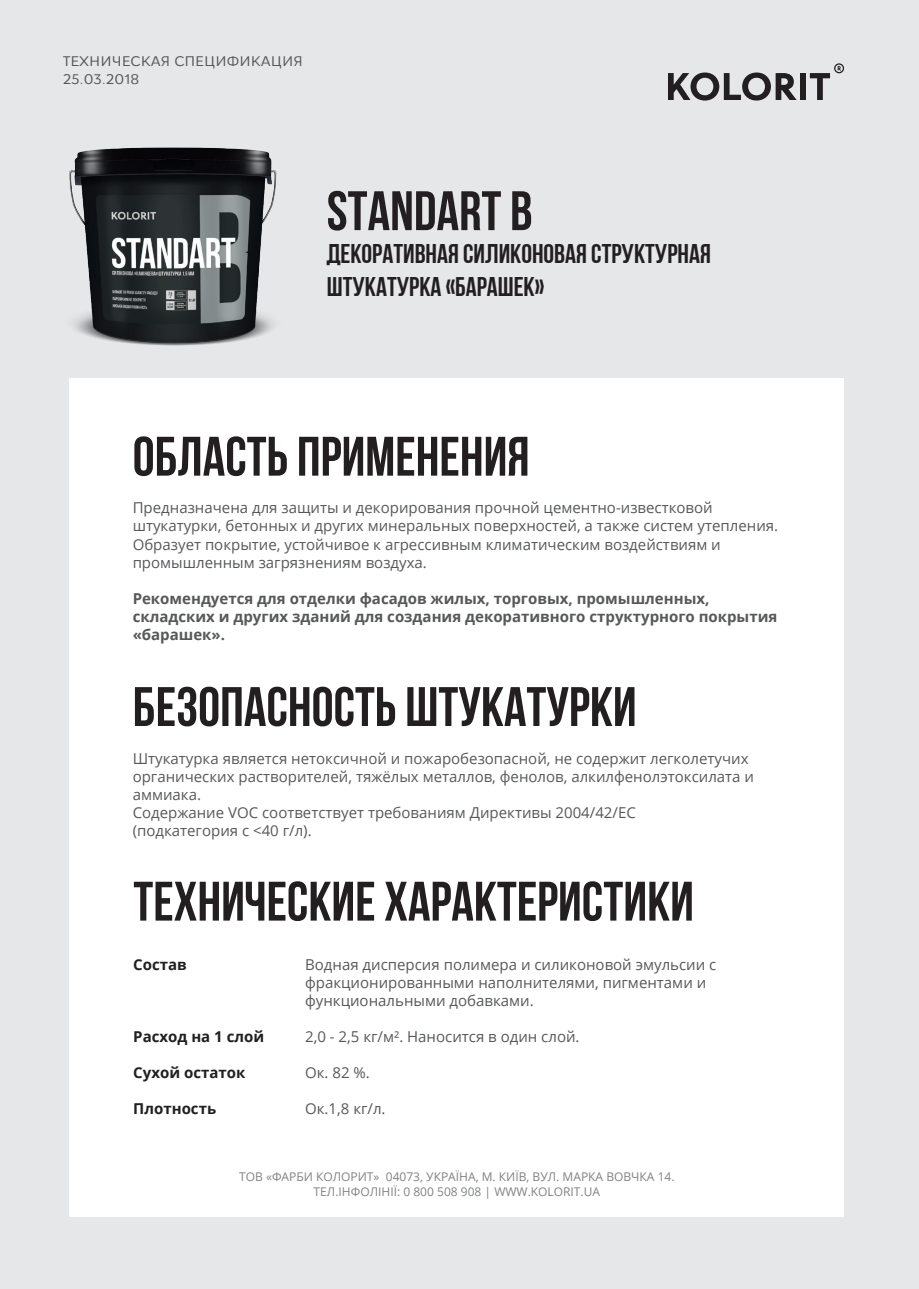
<style>
.page{position:relative;width:919px;height:1289px;background:#fff}
.page>*{position:absolute;margin:0;border:0;box-sizing:border-box;transform-origin:0 0}
.t1{font:700 55.5px "Bebas Neue";color:#231f20}
.t2{font:55.5px "Bebas Neue Cyrillic";color:#231f20}
.t3{font:27px/33px "Bebas Neue Cyrillic";color:#231f20}
.t4{font:15px/18px "Open Sans";color:#57585a}
.t5{font:700 15px/18px "Open Sans";color:#57585a}
.t6{font:700 15px "Open Sans";color:#231f20}
.t7{font:15px/18px "Osnova Pro";color:#57585a}
.t8{font:12px/14.4px "Open Sans";color:#808285;text-align:center}
</style>
<div class="page">
<div style="left:0;top:0;width:918px;height:1288px;background:#e6e7e9"></div>
<div style="left:70px;top:378px;width:774px;height:838px;background:#fff"></div>
<svg style="left:668px;top:72px;width:128px;height:29px"></svg>
<div style="left:799px;top:73px;width:6px;height:27px;background:#231f20"></div>
<svg style="left:809px;top:63px;width:35px;height:37px"></svg>
<img style="left:69px;top:147px;width:208px;height:255px">
<p class="t7" style="left:63px;top:52px;width:241px">ТЕХНИЧЕСКАЯ СПЕЦИФИКАЦИЯ<br>25.03.2018</p>
<h1 class="t2" style="left:327px;top:180px;width:207px">STANDART B</h1>
<h2 class="t3" style="left:327px;top:237px;width:385px">Декоративная силиконовая структурная штукатурка «барашек»</h2>
<h1 class="t1" style="left:133px;top:426px;width:398px">Область применения</h1>
<p class="t4" style="left:133px;top:498px;width:647px">Предназначена для защиты и декорирования прочной цементно-известковой штукатурки, бетонных и других минеральных поверхностей, а также систем утепления.<br>Образует покрытие, устойчивое к агрессивным климатическим воздействиям и промышленным загрязнениям воздуха.</p>
<p class="t5" style="left:133px;top:588px;width:646px">Рекомендуется для отделки фасадов жилых, торговых, промышленных, складских и других зданий для создания декоративного структурного покрытия «барашек».</p>
<h1 class="t1" style="left:133px;top:676px;width:505px">БЕЗОПАСНОСТЬ ШТУКАТУРКИ</h1>
<p class="t4" style="left:133px;top:749px;width:622px">Штукатурка является нетоксичной и пожаробезопасной, не содержит легколетучих органических растворителей, тяжёлых металлов, фенолов, алкилфенолэтоксилата и аммиака.<br>Содержание VOC соответствует требованиям Директивы 2004/42/ЕС<br>(подкатегория с &lt;40 г/л).</p>
<h1 class="t2" style="left:133px;top:870px;width:562px">ТЕХНИЧЕСКИЕ ХАРАКТЕРИСТИКИ</h1>
<p class="t6" style="left:133px;top:953px;width:55px">Состав</p>
<p class="t4" style="left:305px;top:954px;width:412px">Водная дисперсия полимера и силиконовой эмульсии с фракционированными наполнителями, пигментами и функциональными добавками.</p>
<p class="t4" style="left:305px;top:1026px;width:276px">2,0 - 2,5 кг/м². Наносится в один слой.</p>
<p class="t4" style="left:305px;top:1062px;width:66px">Ок. 82 %.</p>
<p class="t4" style="left:305px;top:1098px;width:82px">Ок.1,8 кг/л.</p>
<p class="t6" style="left:133px;top:1025px;width:132px">Расход на 1 слой</p>
<p class="t6" style="left:133px;top:1061px;width:113px">Сухой остаток</p>
<p class="t6" style="left:133px;top:1097px;width:84px">Плотность</p>
<p class="t8" style="left:239px;top:1169px;width:437px">ТОВ «ФАРБИ КОЛОРИТ» 04073, УКРАЇНА, М. КИЇВ, ВУЛ. МАРКА ВОВЧКА 14.<br>ТЕЛ.ІНФОЛІНІЇ: 0 800 508 908 | WWW.KOLORIT.UA</p>
</div>
